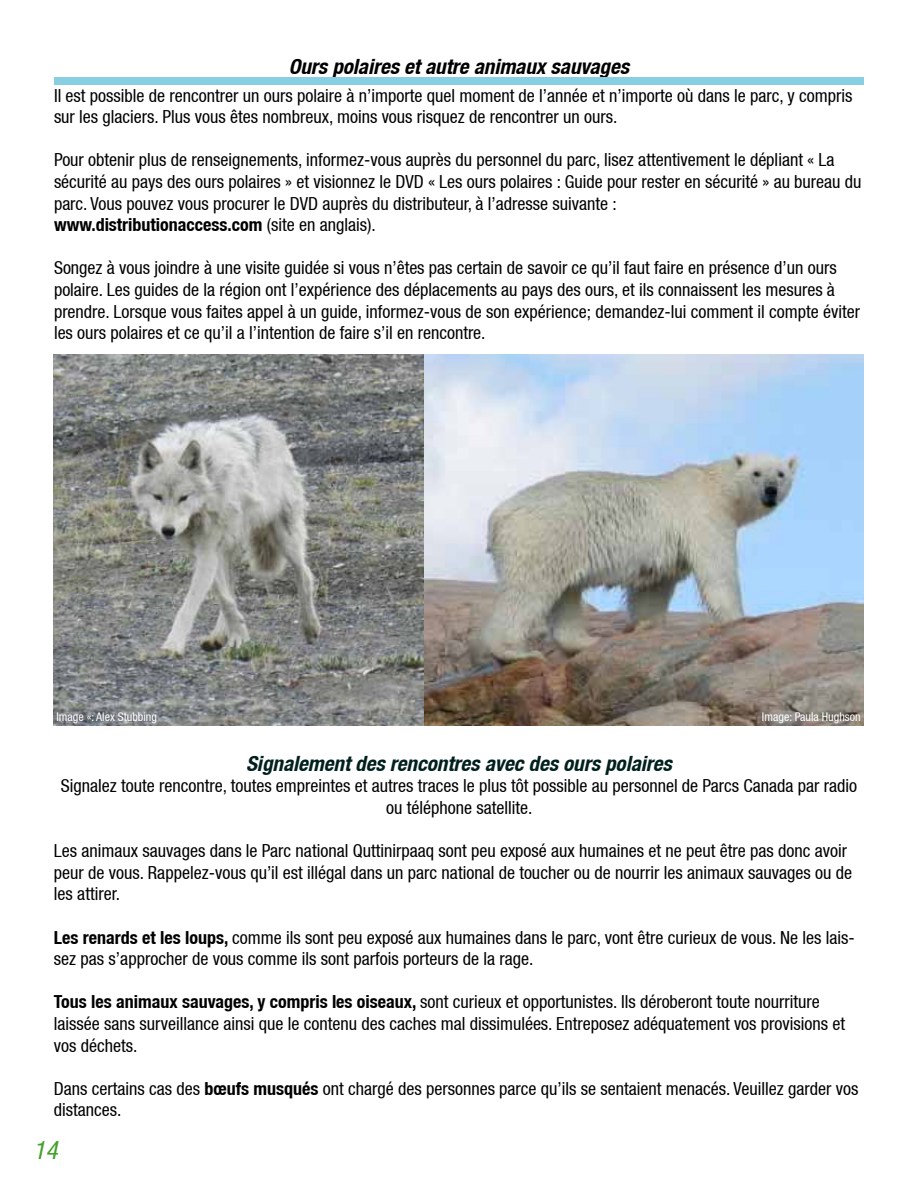
<style>
.page{position:relative;width:918px;height:1188px;background:#fff}
.page>*{position:absolute;margin:0;border:0;box-sizing:border-box;transform-origin:0 0}
.t1{font:italic condensed 25.5px "Helvetica Neue";color:#44a12b}
.t2{font:italic 700 condensed 21px "Helvetica Neue";color:#00201e}
.t3{font:italic 700 condensed 21px "Helvetica Neue";color:#000}
.t4{font:18px/21.6px "Helvetica Neue Condensed";color:#000}
.t5{font:700 condensed 18px "Helvetica Neue";color:#000}
.t6{font:12px "Helvetica Neue Condensed";color:#fff}
.s1{font-family:"Helvetica Neue Condensed";font-weight:400;font-stretch:normal}
.s2{font-family:"Helvetica Neue";font-weight:700;font-stretch:condensed}
</style>
<div class="page">
<img style="left:54px;top:355px;width:810px;height:370px">
<div style="left:54px;top:77px;width:810px;height:8px;background:#89cfe4"></div>
<p class="t3" style="left:289px;top:54px;width:342px">Ours polaires et autre animaux sauvages</p>
<p class="t4" style="left:54px;top:84px;width:800px">Il est possible de rencontrer un ours polaire à n’importe quel moment de l’année et n’importe où dans le parc, y compris sur les glaciers. Plus vous êtes nombreux, moins vous risquez de rencontrer un ours.</p>
<p class="t4" style="left:54px;top:149px;width:809px">Pour obtenir plus de renseignements, informez-vous auprès du personnel du parc, lisez attentivement le dépliant « La sécurité au pays des ours polaires » et visionnez le DVD « Les ours polaires : Guide pour rester en sécurité » au bureau du parc. Vous pouvez vous procurer le DVD auprès du distributeur, à l’adresse suivante :</p>
<p class="t5" style="left:54px;top:214px;width:323px">www.distributionaccess.com <span class="s1">(site en anglais).</span></p>
<p class="t4" style="left:54px;top:257px;width:808px">Songez à vous joindre à une visite guidée si vous n’êtes pas certain de savoir ce qu’il faut faire en présence d’un ours polaire. Les guides de la région ont l’expérience des déplacements au pays des ours, et ils connaissent les mesures à prendre. Lorsque vous faites appel à un guide, informez-vous de son expérience; demandez-lui comment il compte éviter les ours polaires et ce qu’il a l’intention de faire s’il en rencontre.</p>
<p class="t6" style="left:56px;top:710px;width:102px">Image «: Alex Stubbing</p>
<p class="t6" style="left:762px;top:710px;width:100px">Image: Paula Hughson</p>
<p class="t2" style="left:246px;top:751px;width:427px">Signalement des rencontres avec des ours polaires</p>
<p class="t4" style="left:61px;top:775px;width:798px;text-align:center">Signalez toute rencontre, toutes empreintes et autres traces le plus tôt possible au personnel de Parcs Canada par radio ou téléphone satellite.</p>
<p class="t4" style="left:54px;top:840px;width:800px">Les animaux sauvages dans le Parc national Quttinirpaaq sont peu exposé aux humaines et ne peut être pas donc avoir peur de vous. Rappelez-vous qu’il est illégal dans un parc national de toucher ou de nourrir les animaux sauvages ou de les attirer.</p>
<p class="t4" style="left:54px;top:926px;width:802px"><span class="s2">Les renards et les loups,</span> comme ils sont peu exposé aux humaines dans le parc, vont être curieux de vous. Ne les lais&shy;sez pas s’approcher de vous comme ils sont parfois porteurs de la rage.</p>
<p class="t4" style="left:54px;top:991px;width:793px"><span class="s2">Tous les animaux sauvages, y compris les oiseaux,</span> sont curieux et opportunistes. Ils déroberont toute nourriture laissée sans surveillance ainsi que le contenu des caches mal dissimulées. Entreposez adéquatement vos provisions et vos déchets.</p>
<p class="t4" style="left:54px;top:1078px;width:806px">Dans certains cas des <span class="s2">bœufs musqués</span> ont chargé des personnes parce qu’ils se sentaient menacés. Veuillez garder vos distances.</p>
<h1 class="t1" style="left:33px;top:1135px;width:26px">14</h1>
</div>
